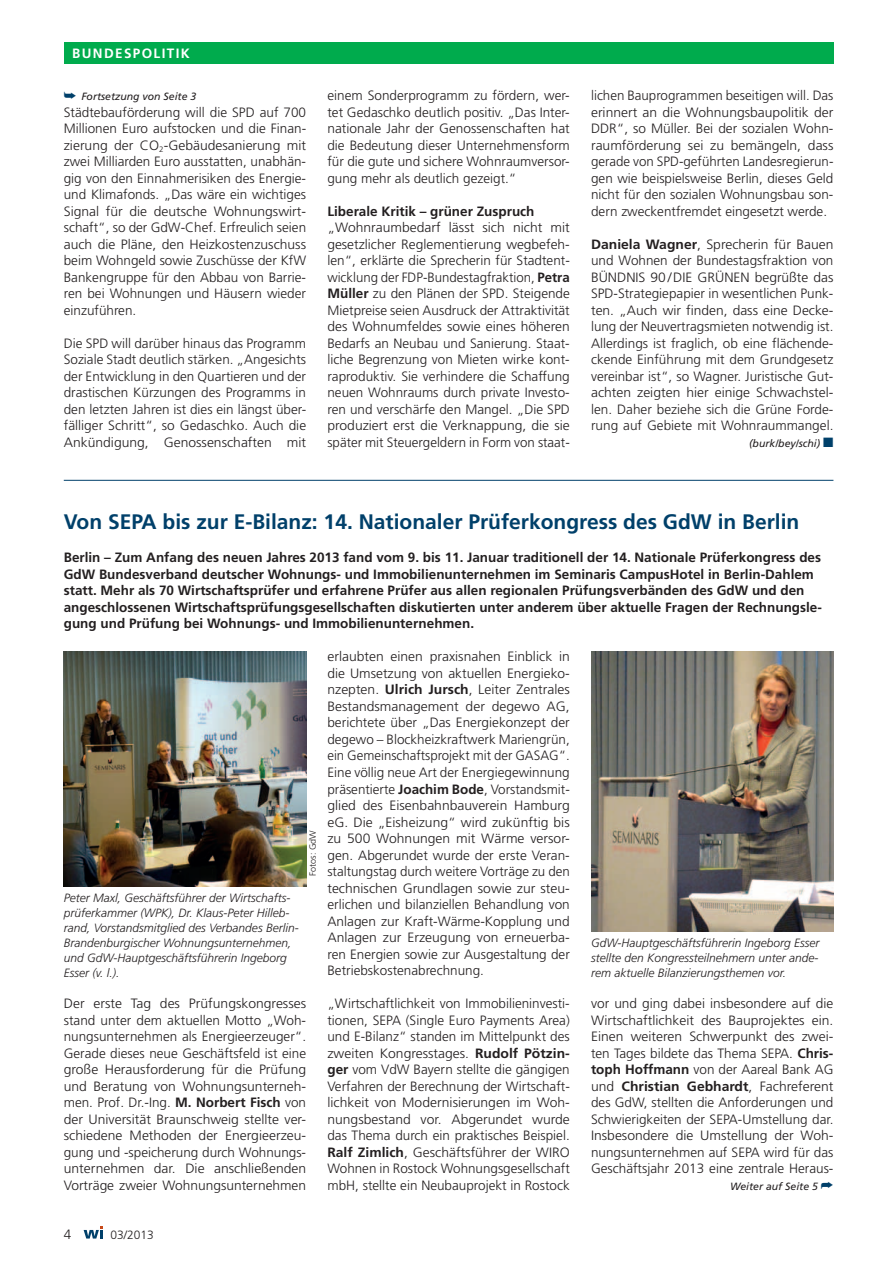
<style>
.page{position:relative;width:893px;height:1263px;background:#fff}
.page>*{position:absolute;margin:0;border:0;box-sizing:border-box;transform-origin:0 0}
.t1{font:700 21px "Frutiger";color:#00406a}
.t2{font:300 13.5px/16.5px "Frutiger";color:#231f20;text-align:justify}
.t3{font:700 13.5px/16.5px "Frutiger";color:#231f20}
.t4{font:700 13.5px "Frutiger";letter-spacing:.1em;color:#fff}
.t5{font:italic 300 12px/15px "Frutiger";color:#231f20;text-align:justify}
.t6{font:300 12px "Frutiger";color:#231f20}
.t7{font:italic 10.5px "Frutiger";color:#231f20}
.t8{font:300 9px "Frutiger";color:#231f20}
.s1{color:#00406a}
.s2{font-weight:700}
</style>
<div class="page">
<div style="left:64px;top:43px;width:769px;height:21px;background:#00ab4d"></div>
<hr style="left:64px;top:480px;width:769px;height:1px;background:#00406a">
<img style="left:591px;top:651px;width:242px;height:280px">
<img style="left:64px;top:651px;width:242px;height:236px">
<svg style="left:84px;top:1226px;width:19px;height:12px"></svg>
<p class="t4" style="left:72px;top:46px;width:42px">Bundesp</p>
<p class="t4" style="left:142px;top:46px;width:42px">olitik</p>
<p class="t7" style="left:64px;top:91px;width:134px"><span class="s1">➥</span> Fortsetzung von Seite 3</p>
<p class="t2" style="left:64px;top:104px;width:244px">Städtebauförderung will die SPD auf 700<br>Millionen Euro aufstocken und die Finan&shy;zierung der CO<sub>2</sub>-Gebäudesanierung mit zwei Milliarden Euro ausstatten, unabhän&shy;gig von den Einnahmerisiken des Energie&shy;und Klimafonds. „Das wäre ein wichtiges Signal für die deutsche Wohnungswirt&shy;schaft“, so der GdW-Chef. Erfreulich seien auch die Pläne, den Heizkostenzuschuss beim Wohngeld sowie Zuschüsse der KfW Bankengruppe für den Abbau von Barrie&shy;ren bei Wohnungen und Häusern wieder einzuführen.</p>
<p class="t2" style="left:64px;top:335px;width:244px">Die SPD will darüber hinaus das Programm Soziale Stadt deutlich stärken. „Angesichts der Entwicklung in den Quartieren und der drastischen Kürzungen des Programms in den letzten Jahren ist dies ein längst über&shy;fälliger Schritt“, so Gedaschko. Auch die Ankündigung, Genossenschaften mit</p>
<p class="t2" style="left:327px;top:88px;width:244px">einem Sonderprogramm zu fördern, wer&shy;tet Gedaschko deutlich positiv. „Das Inter&shy;nationale Jahr der Genossenschaften hat die Bedeutung dieser Unternehmensform für die gute und sichere Wohnraumversor&shy;gung mehr als deutlich gezeigt.“</p>
<p class="t3" style="left:327px;top:203px;width:209px">Liberale Kritik – grüner Zuspruch</p>
<p class="t2" style="left:327px;top:220px;width:244px">„Wohnraumbedarf lässt sich nicht mit gesetzlicher Reglementierung wegbefeh&shy;len“, erklärte die Sprecherin für Stadtent&shy;wicklung der FDP-Bundestagfraktion, <span class="s2">Petra Müller</span> zu den Plänen der SPD. Steigende Mietpreise seien Ausdruck der Attraktivität des Wohnumfeldes sowie eines höheren Bedarfs an Neubau und Sanierung. Staat&shy;liche Begrenzung von Mieten wirke kont&shy;raproduktiv. Sie verhindere die Schaffung neuen Wohnraums durch private Investo&shy;ren und verschärfe den Mangel. „Die SPD produziert erst die Verknappung, die sie später mit Steuergeldern in Form von staat-</p>
<p class="t2" style="left:591px;top:88px;width:244px">lichen Bauprogrammen beseitigen will. Das erinnert an die Wohnungsbaupolitik der DDR“, so Müller. Bei der sozialen Wohn&shy;raumförderung sei zu bemängeln, dass gerade von SPD-geführten Landesregierun&shy;gen wie beispielsweise Berlin, dieses Geld nicht für den sozialen Wohnungsbau son&shy;dern zweckentfremdet eingesetzt werde.</p>
<p class="t2" style="left:591px;top:236px;width:244px"><span class="s2">Daniela Wagner</span>, Sprecherin für Bauen und Wohnen der Bundestagsfraktion von BÜNDNIS 90/DIE GRÜNEN begrüßte das SPD-Strategiepapier in wesentlichen Punk&shy;ten. „Auch wir finden, dass eine Decke&shy;lung der Neuvertragsmieten notwendig ist.<br>Allerdings ist fraglich, ob eine flächende&shy;ckende Einführung mit dem Grundgesetz vereinbar ist“, so Wagner. Juristische Gut&shy;achten zeigten hier einige Schwachstel&shy;len. Daher beziehe sich die Grüne Forde&shy;rung auf Gebiete mit Wohnraummangel.</p>
<p class="t7" style="left:749px;top:437px;width:86px">(burk/bey/schi) <span class="s1">■</span></p>
<h1 class="t1" style="left:64px;top:510px;width:737px">Von SEPA bis zur E-Bilanz: 14. Nationaler Prüferkongress des GdW in Berlin</h1>
<p class="t3" style="left:64px;top:550px;width:760px">Berlin – Zum Anfang des neuen Jahres 2013 fand vom 9. bis 11. Januar traditionell der 14. Nationale Prüferkongress des GdW Bundesverband deutscher Wohnungs- und Immobilienunternehmen im Seminaris CampusHotel in Berlin-Dahlem statt. Mehr als 70 Wirtschaftsprüfer und erfahrene Prüfer aus allen regionalen Prüfungsverbänden des GdW und den angeschlossenen Wirtschaftsprüfungsgesellschaften diskutierten unter anderem über aktuelle Fragen der Rechnungsle&shy;gung und Prüfung bei Wohnungs- und Immobilienunternehmen.</p>
<p class="t5" style="left:64px;top:891px;width:236px;text-align:left">Peter Maxl, Geschäftsführer der Wirtschafts&shy;prüferkammer (WPK), Dr. Klaus-Peter Hilleb&shy;rand, Vorstandsmitglied des Verbandes Berlin-Brandenburgischer Wohnungsunternehmen, und GdW-Hauptgeschäftsführerin Ingeborg Esser (v. l.).</p>
<p class="t8" style="left:308px;top:876px;width:47px;rotate:-90deg">Fotos: GdW</p>
<p class="t2" style="left:64px;top:995px;width:244px">Der erste Tag des Prüfungskongresses stand unter dem aktuellen Motto „Woh&shy;nungsunternehmen als Energieerzeuger“.<br>Gerade dieses neue Geschäftsfeld ist eine große Herausforderung für die Prüfung und Beratung von Wohnungsunterneh&shy;men. Prof. Dr.-Ing. <span class="s2">M. Norbert Fisch</span> von der Universität Braunschweig stellte ver&shy;schiedene Methoden der Energieerzeu&shy;gung und -speicherung durch Wohnungs&shy;unternehmen dar. Die anschließenden Vorträge zweier Wohnungsunternehmen</p>
<p class="t2" style="left:327px;top:649px;width:244px">erlaubten einen praxisnahen Einblick in die Umsetzung von aktuellen Energieko&shy;nzepten. <span class="s2">Ulrich Jursch</span>, Leiter Zentrales Bestandsmanagement der degewo AG, berichtete über „Das Energiekonzept der degewo – Blockheizkraftwerk Mariengrün, ein Gemeinschaftsprojekt mit der GASAG“.<br>Eine völlig neue Art der Energiegewinnung präsentierte <span class="s2">Joachim Bode</span>, Vorstandsmit&shy;glied des Eisenbahnbauverein Hamburg eG. Die „Eisheizung“ wird zukünftig bis zu 500 Wohnungen mit Wärme versor&shy;gen. Abgerundet wurde der erste Veran&shy;staltungstag durch weitere Vorträge zu den technischen Grundlagen sowie zur steu&shy;erlichen und bilanziellen Behandlung von Anlagen zur Kraft-Wärme-Kopplung und Anlagen zur Erzeugung von erneuerba&shy;ren Energien sowie zur Ausgestaltung der Betriebskostenabrechnung.</p>
<p class="t2" style="left:327px;top:995px;width:244px">„Wirtschaftlichkeit von Immobilieninvesti&shy;tionen, SEPA (Single Euro Payments Area) und E-Bilanz“ standen im Mittelpunkt des zweiten Kongresstages. <span class="s2">Rudolf Pötzin&shy;ger</span> vom VdW Bayern stellte die gängigen Verfahren der Berechnung der Wirtschaft&shy;lichkeit von Modernisierungen im Woh&shy;nungsbestand vor. Abgerundet wurde das Thema durch ein praktisches Beispiel.<br><span class="s2">Ralf Zimlich</span>, Geschäftsführer der WIRO Wohnen in Rostock Wohnungsgesellschaft mbH, stellte ein Neubauprojekt in Rostock</p>
<p class="t2" style="left:591px;top:995px;width:244px">vor und ging dabei insbesondere auf die Wirtschaftlichkeit des Bauprojektes ein.<br>Einen weiteren Schwerpunkt des zwei&shy;ten Tages bildete das Thema SEPA. <span class="s2">Chris&shy;toph Hoffmann</span> von der Aareal Bank AG und <span class="s2">Christian Gebhardt</span>, Fachreferent des GdW, stellten die Anforderungen und Schwierigkeiten der SEPA-Umstellung dar.<br>Insbesondere die Umstellung der Woh&shy;nungsunternehmen auf SEPA wird für das Geschäftsjahr 2013 eine zentrale Heraus-</p>
<p class="t5" style="left:591px;top:936px;width:230px">GdW-Hauptgeschäftsführerin Ingeborg Esser stellte den Kongressteilnehmern unter ande&shy;rem aktuelle Bilanzierungsthemen vor.</p>
<p class="t7" style="left:730px;top:1180px;width:105px">Weiter auf Seite 5 <span class="s1">➦</span></p>
<p class="t2" style="left:64px;top:1226px;width:9px">4</p>
<p class="t6" style="left:111px;top:1227px;width:45px">03/2013</p>
</div>
